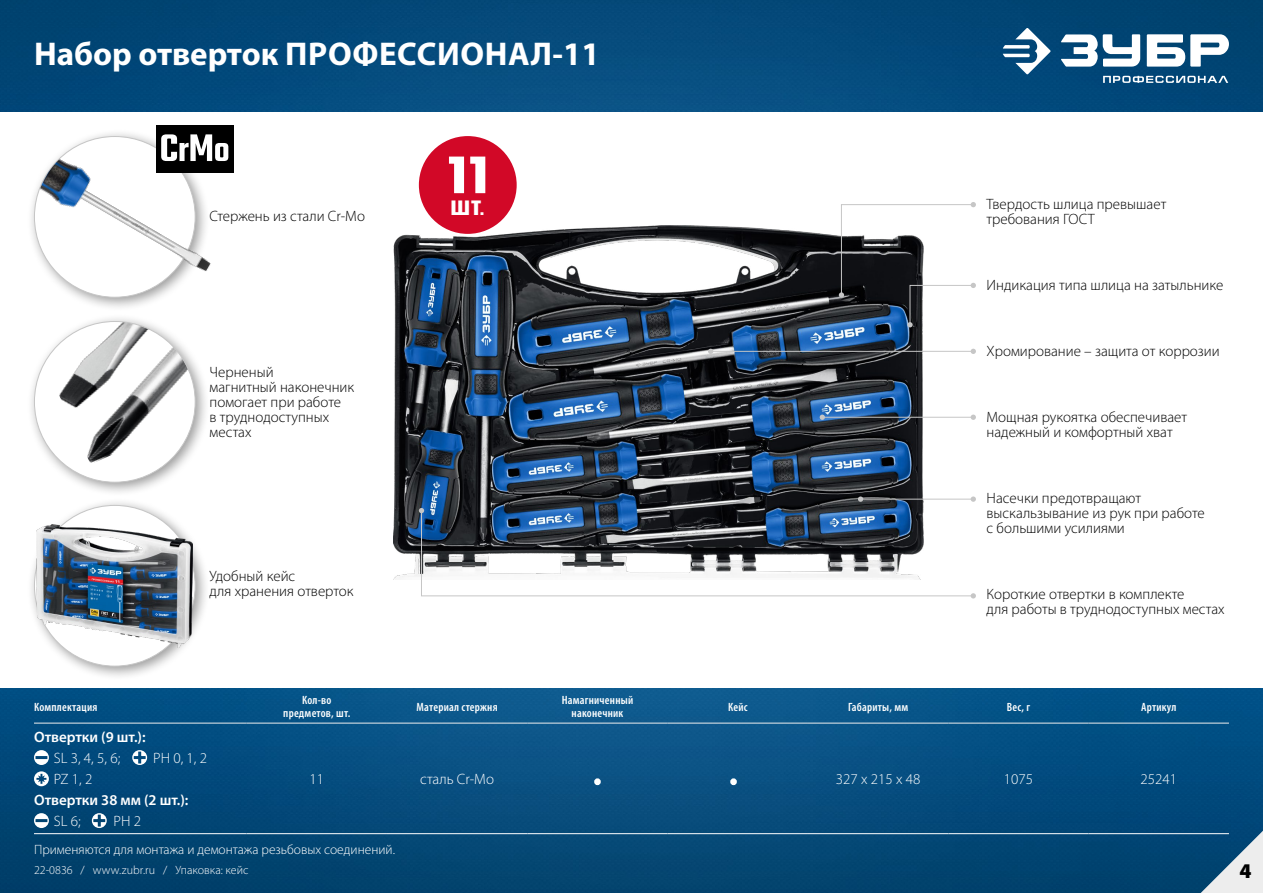
<style>
.page{position:relative;width:1263px;height:893px;background:#fff}
.page>*{position:absolute;margin:0;border:0;box-sizing:border-box;transform-origin:0 0}
.t1{font:700 57px "Teko";color:#fff}
.t2{font:700 33px "Myriad Pro";color:#fff}
.t3{font:700 24.15px "Rus Teko";color:#fff}
.t4{font:900 21px "Myriad Pro";color:#000}
.t5{font:300 15px/15px "Myriad Pro";color:#000}
.t6{font:300 15px "Myriad Pro";color:#fff}
.t7{font:600 15px "Myriad Pro";color:#fff}
.t8{font:300 13.5px "Myriad Pro";color:#fff}
.t9{font:600 condensed 12px/12.8px "Myriad Pro";letter-spacing:.02em;color:#fff;text-align:center}
.t10{font:300 12px "Myriad Pro";color:#fff}
</style>
<div class="page">
<div style="left:419px;top:136px;width:98px;height:98px;background:#d20827;border-radius:50%"></div>
<img style="left:0;top:689px;width:1263px;height:204px">
<hr style="left:34px;top:723px;width:213px;height:1px;background:#ededed">
<hr style="left:247px;top:723px;width:140px;height:1px;background:#ededed">
<hr style="left:387px;top:723px;width:140px;height:1px;background:#ededed">
<hr style="left:527px;top:723px;width:141px;height:1px;background:#ededed">
<hr style="left:668px;top:723px;width:140px;height:1px;background:#ededed">
<hr style="left:808px;top:723px;width:140px;height:1px;background:#ededed">
<hr style="left:948px;top:723px;width:141px;height:1px;background:#ededed">
<hr style="left:1089px;top:723px;width:140px;height:1px;background:#ededed">
<hr style="left:34px;top:833px;width:213px;height:1px;background:#fff">
<hr style="left:247px;top:833px;width:140px;height:1px;background:#fff">
<hr style="left:387px;top:833px;width:140px;height:1px;background:#fff">
<hr style="left:527px;top:833px;width:141px;height:1px;background:#fff">
<hr style="left:668px;top:833px;width:140px;height:1px;background:#fff">
<hr style="left:808px;top:833px;width:140px;height:1px;background:#fff">
<hr style="left:948px;top:833px;width:141px;height:1px;background:#fff">
<hr style="left:1089px;top:833px;width:140px;height:1px;background:#fff">
<div style="left:594px;top:778px;width:7px;height:7px;border:3px solid #fff;border-radius:50%"></div>
<div style="left:730px;top:778px;width:7px;height:7px;border:3px solid #fff;border-radius:50%"></div>
<svg style="left:34px;top:750px;width:15px;height:15px"></svg>
<svg style="left:34px;top:813px;width:15px;height:15px"></svg>
<svg style="left:132px;top:750px;width:15px;height:15px"></svg>
<svg style="left:92px;top:813px;width:15px;height:15px"></svg>
<svg style="left:34px;top:771px;width:15px;height:15px"></svg>
<img style="left:0;top:0;width:1263px;height:111px">
<svg style="left:1002px;top:28px;width:49px;height:46px"></svg>
<svg style="left:1060px;top:34px;width:169px;height:33px"></svg>
<svg style="left:1103px;top:76px;width:125px;height:7px"></svg>
<svg style="left:1201px;top:831px;width:62px;height:62px;background:#799ab1"></svg>
<div style="left:27px;top:313px;width:183px;height:184px;background:#000;opacity:.4"></div>
<div style="left:34px;top:321px;width:161px;height:161px;background:#fff;border-radius:50%"></div>
<img style="left:44px;top:331px;width:151px;height:133px">
<div style="left:27px;top:497px;width:183px;height:184px;background:#000;opacity:.4"></div>
<div style="left:34px;top:505px;width:161px;height:161px;background:#fff;border-radius:50%"></div>
<img style="left:5px;top:92px;width:254px;height:239px">
<img style="left:36px;top:524px;width:156px;height:123px">
<img style="left:393px;top:225px;width:531px;height:355px">
<svg style="left:839px;top:202px;width:137px;height:125px"></svg>
<svg style="left:421px;top:510px;width:550px;height:86px"></svg>
<svg style="left:419px;top:508px;width:5px;height:5px"></svg>
<svg style="left:971px;top:593px;width:5px;height:5px"></svg>
<hr style="left:711px;top:351px;width:262px;height:1px;background:#c6c6c6">
<svg style="left:708px;top:349px;width:5px;height:5px"></svg>
<svg style="left:971px;top:349px;width:5px;height:5px"></svg>
<hr style="left:822px;top:417px;width:151px;height:1px;background:#c6c6c6">
<svg style="left:820px;top:415px;width:5px;height:5px"></svg>
<svg style="left:971px;top:415px;width:5px;height:5px"></svg>
<hr style="left:860px;top:499px;width:113px;height:1px;background:#c6c6c6">
<svg style="left:858px;top:496px;width:5px;height:6px"></svg>
<svg style="left:971px;top:496px;width:5px;height:6px"></svg>
<h2 class="t2" style="left:34px;top:33px;width:567px">Набор отверток ПРОФЕССИОНАЛ-11</h2>
<p class="t5" style="left:210px;top:208px;width:157px">Стержень из стали Cr-Mo</p>
<p class="t5" style="left:210px;top:364px;width:146px">Черненый<br>магнитный наконечник помогает при работе<br>в труднодоступных местах</p>
<p class="t5" style="left:210px;top:568px;width:145px">Удобный кейс<br>для хранения отверток</p>
<h1 class="t1" style="left:448px;top:139px;width:41px">11</h1>
<h3 class="t3" style="left:451px;top:196px;width:36px">ШТ.</h3>
<p class="t5" style="left:986px;top:196px;width:181px">Твердость шлица превышает требования ГОСТ</p>
<p class="t5" style="left:986px;top:277px;width:238px">Индикация типа шлица на затыльнике</p>
<p class="t5" style="left:986px;top:343px;width:235px">Хромирование – защита от коррозии</p>
<p class="t5" style="left:986px;top:409px;width:202px">Мощная рукоятка обеспечивает надежный и комфортный хват</p>
<p class="t5" style="left:986px;top:490px;width:220px">Насечки предотвращают выскальзывание из рук при работе с большими усилиями</p>
<p class="t5" style="left:986px;top:586px;width:240px">Короткие отвертки в комплекте<br>для работы в труднодоступных местах</p>
<p class="t9" style="left:34px;top:700px;width:65px">Комплектация</p>
<p class="t9" style="left:283px;top:694px;width:69px">Кол-во предметов, шт.</p>
<p class="t9" style="left:417px;top:700px;width:83px">Материал стержня</p>
<p class="t9" style="left:562px;top:694px;width:73px">Намагниченный наконечник</p>
<p class="t9" style="left:728px;top:700px;width:21px">Кейс</p>
<p class="t9" style="left:848px;top:700px;width:62px">Габариты, мм</p>
<p class="t9" style="left:1007px;top:700px;width:25px">Вес, г</p>
<p class="t9" style="left:1141px;top:700px;width:37px">Артикул</p>
<p class="t7" style="left:34px;top:727px;width:113px">Отвертки (9 шт.):</p>
<p class="t6" style="left:54px;top:749px;width:68px">SL 3, 4, 5, 6;</p>
<p class="t6" style="left:153px;top:749px;width:56px">PH 0, 1, 2</p>
<p class="t6" style="left:54px;top:770px;width:40px">PZ 1, 2</p>
<p class="t7" style="left:34px;top:790px;width:156px">Отвертки 38 мм (2 шт.):</p>
<p class="t6" style="left:54px;top:812px;width:28px">SL 6;</p>
<p class="t6" style="left:113px;top:812px;width:29px">PH 2</p>
<p class="t6" style="left:309px;top:770px;width:16px">11</p>
<p class="t6" style="left:420px;top:770px;width:75px">сталь Cr-Mo</p>
<p class="t6" style="left:836px;top:770px;width:86px">327 х 215 х 48</p>
<p class="t6" style="left:1004px;top:770px;width:31px">1075</p>
<p class="t6" style="left:1140px;top:770px;width:38px">25241</p>
<p class="t8" style="left:34px;top:841px;width:362px">Применяются для монтажа и демонтажа резьбовых соединений.</p>
<p class="t10" style="left:34px;top:862px;width:216px">22-0836 / www.zubr.ru / Упаковка: кейс</p>
<h3 class="t4" style="left:1239px;top:856px;width:14px">4</h3>
</div>
